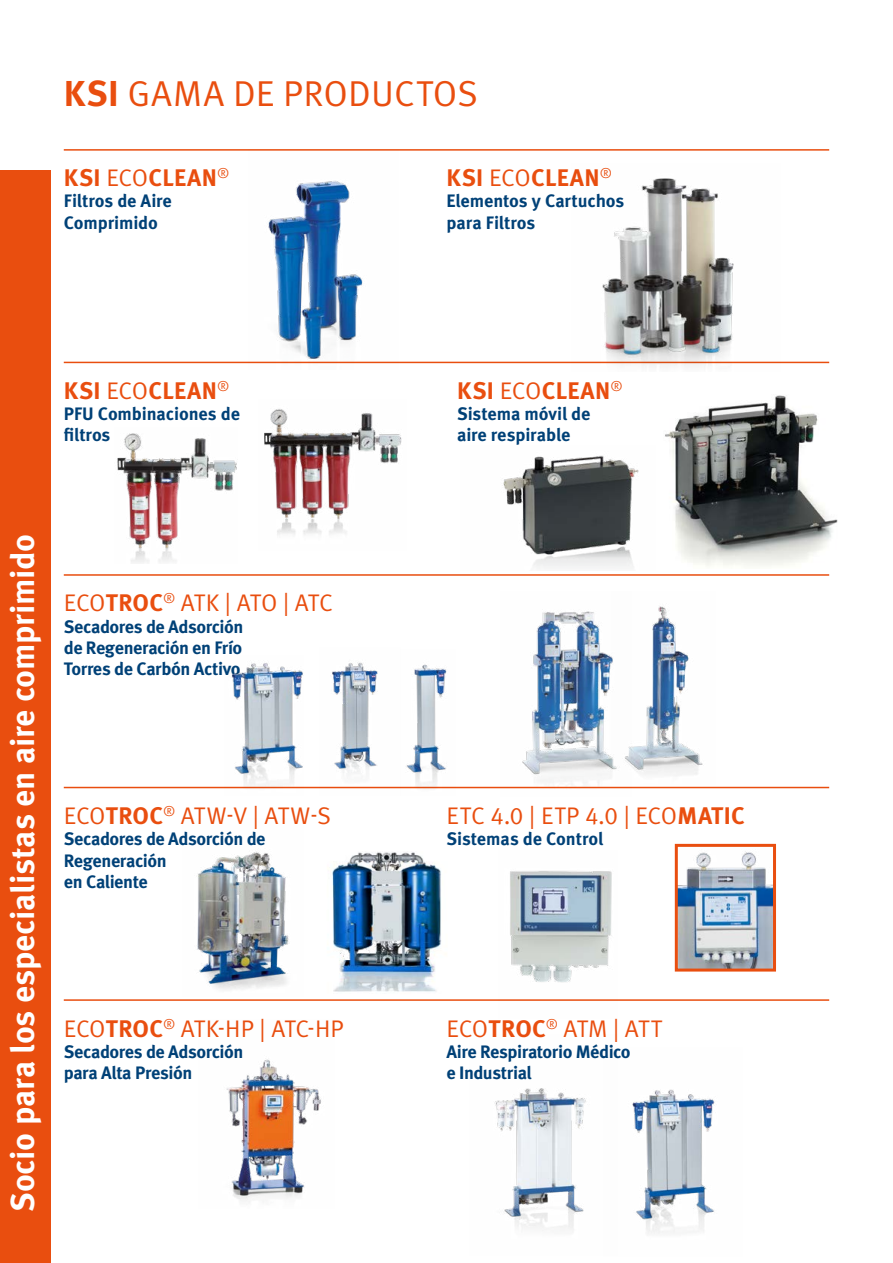
<style>
.page{position:relative;width:893px;height:1263px;background:#fff}
.page>*{position:absolute;margin:0;border:0;box-sizing:border-box;transform-origin:0 0}
.t1{font:36px "Meta OT";letter-spacing:.005em;color:#e94e0f}
.t2{font:700 33px "Meta OT";letter-spacing:-.01em;color:#fff}
.t3{font:24px "Meta OT";letter-spacing:-.015em;color:#e94e0f}
.t4{font:700 24px "Meta OT";letter-spacing:.015em;color:#e94e0f}
.t5{font:24px "Meta OT";letter-spacing:.015em;color:#e94e0f}
.t6{font:700 18px/21.3px "Meta OT";letter-spacing:-.015em;color:#004177}
.s1{font-weight:700}
.s2{font-weight:400}
</style>
<div class="page">
<div style="left:0;top:170px;width:51px;height:1093px;background:#e94e0f"></div>
<hr style="left:64px;top:149px;width:765px;height:2px;background:#e94e0f">
<hr style="left:64px;top:362px;width:765px;height:1px;background:#e94e0f">
<hr style="left:64px;top:574px;width:765px;height:2px;background:#e94e0f">
<hr style="left:64px;top:787px;width:765px;height:1px;background:#e94e0f">
<hr style="left:64px;top:999px;width:765px;height:2px;background:#e94e0f">
<img style="left:248px;top:150px;width:151px;height:214px">
<img style="left:226px;top:1059px;width:95px;height:143px">
<img style="left:572px;top:178px;width:208px;height:189px">
<img style="left:264px;top:409px;width:138px;height:126px">
<img style="left:117px;top:433px;width:120px;height:130px">
<img style="left:665px;top:395px;width:173px;height:171px">
<img style="left:503px;top:455px;width:136px;height:113px">
<img style="left:197px;top:851px;width:92px;height:139px">
<img style="left:332px;top:852px;width:109px;height:140px">
<img style="left:679px;top:851px;width:93px;height:116px">
<div style="left:675px;top:844px;width:101px;height:127px;border:3px solid #e94e0f"></div>
<img style="left:499px;top:871px;width:118px;height:130px">
<img style="left:494px;top:1088px;width:92px;height:143px">
<img style="left:632px;top:1089px;width:83px;height:145px">
<img style="left:401px;top:664px;width:55px;height:125px">
<img style="left:631px;top:606px;width:72px;height:170px">
<img style="left:320px;top:662px;width:80px;height:127px">
<img style="left:500px;top:611px;width:131px;height:178px">
<img style="left:224px;top:662px;width:79px;height:127px">
<p class="t1" style="left:64px;top:72px;width:416px"><span class="s1">KSI</span> GAMA DE PRODUCTOS</p>
<p class="t4" style="left:64px;top:163px;width:167px">KSI <span class="s2">ECO</span>CLEAN<sup>®</sup></p>
<p class="t6" style="left:64px;top:191px;width:110px">Filtros de Aire<br>Comprimido</p>
<p class="t4" style="left:447px;top:163px;width:167px">KSI <span class="s2">ECO</span>CLEAN<sup>®</sup></p>
<p class="t6" style="left:446px;top:191px;width:179px">Elementos y Cartuchos para Filtros</p>
<p class="t4" style="left:64px;top:375px;width:167px">KSI <span class="s2">ECO</span>CLEAN<sup>®</sup></p>
<p class="t6" style="left:64px;top:403px;width:178px">PFU Combinaciones de filtros</p>
<p class="t2" style="left:2px;top:1212px;width:679px;rotate:-90deg">Socio para los especialistas en aire comprimido</p>
<p class="t3" style="left:64px;top:589px;width:270px">ECO<span class="s1">TROC</span><sup>®</sup> ATK | ATO | ATC</p>
<p class="t6" style="left:64px;top:616px;width:181px">Secadores de Adsorción de Regeneración en Frío</p>
<p class="t6" style="left:64px;top:658px;width:178px">Torres de Carbón Activo</p>
<p class="t3" style="left:64px;top:801px;width:269px">ECO<span class="s1">TROC</span><sup>®</sup> ATW-V | ATW-S</p>
<p class="t6" style="left:64px;top:828px;width:203px">Secadores de Adsorción de<br>Regeneración<br>en Caliente</p>
<p class="t3" style="left:64px;top:1014px;width:281px">ECO<span class="s1">TROC</span><sup>®</sup> ATK-HP | ATC-HP</p>
<p class="t6" style="left:64px;top:1041px;width:181px">Secadores de Adsorción para Alta Presión</p>
<p class="t4" style="left:457px;top:375px;width:167px">KSI <span class="s2">ECO</span>CLEAN<sup>®</sup></p>
<p class="t6" style="left:457px;top:403px;width:135px">Sistema móvil de aire respirable</p>
<p class="t5" style="left:447px;top:801px;width:300px">ETC 4.0 | ETP 4.0 | ECO<span class="s1">MATIC</span></p>
<p class="t6" style="left:446px;top:828px;width:158px">Sistemas de Control</p>
<p class="t3" style="left:447px;top:1014px;width:217px">ECO<span class="s1">TROC</span><sup>®</sup> ATM | ATT</p>
<p class="t6" style="left:446px;top:1041px;width:186px">Aire Respiratorio Médico e Industrial</p>
</div>
